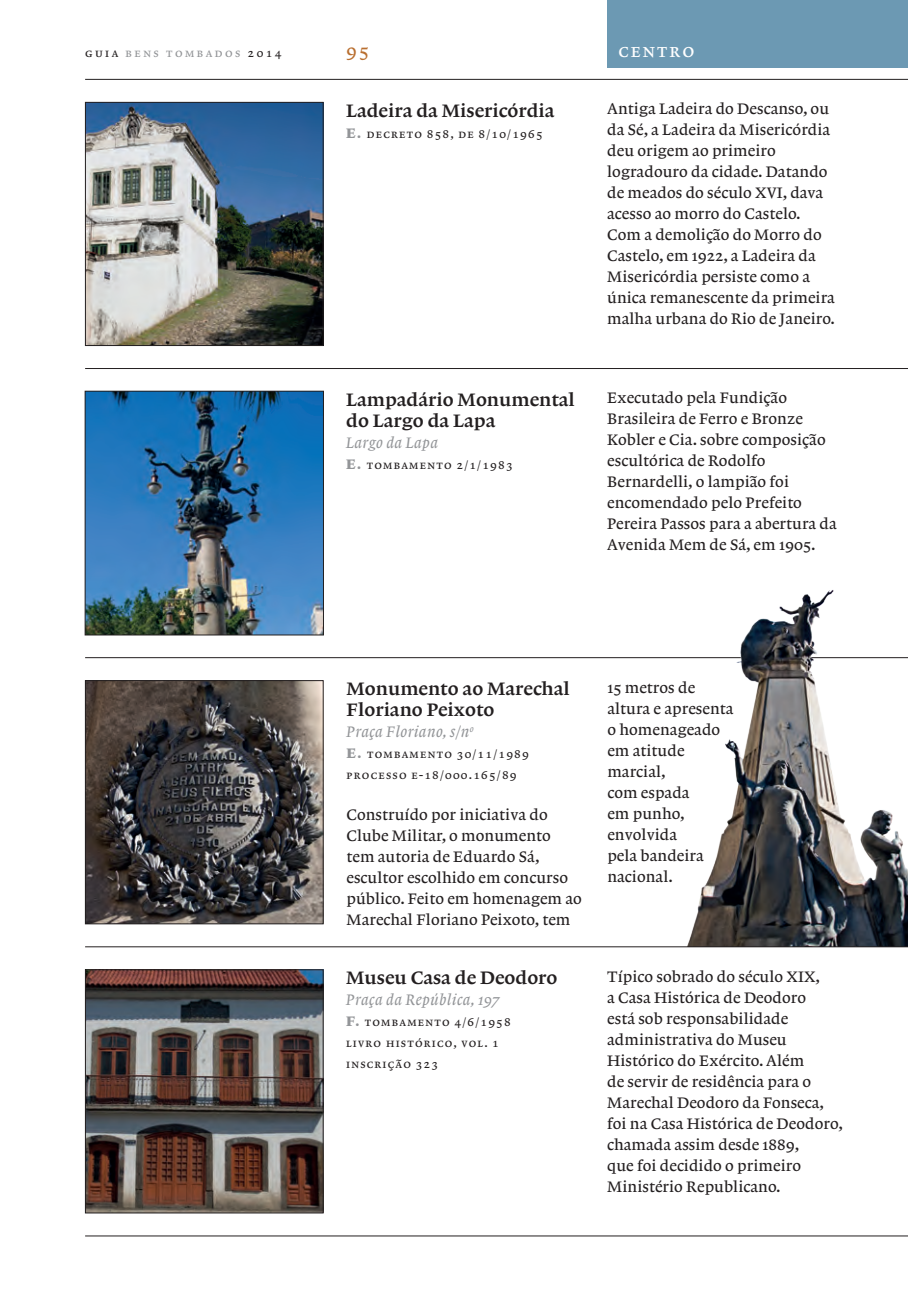
<style>
.page{position:relative;width:908px;height:1304px;background:#fff}
.page>*{position:absolute;margin:0;border:0;box-sizing:border-box;transform-origin:0 0}
.t1{font:500 19px/21px "Lexicon No 1 Roman C";color:#231f20}
.t2{font:19px "Lexicon No 2 Roman A Exp";letter-spacing:.105em;color:#fff}
.t3{font:19px "Lexicon No 2 Roman A Exp";color:#b96f30}
.t4{font:16px/21px "Lexicon No 1 Roman A Txt";letter-spacing:.005em;color:#231f20}
.t5{font:16px "Lexicon No 1 Italic A Txt";letter-spacing:.025em;color:#939598}
.t6{font:12px/21px "Lexicon No 2 Roman A Exp";letter-spacing:.1em;color:#231f20}
.t7{font:12px "Lexicon No 2 Roman A Exp";letter-spacing:.2em;color:#939598}
.s1{color:#231f20}
.s2{font-family:"Lexicon No 2 Roman F Txt";font-size:14px;color:#939598}
</style>
<div class="page">
<div style="left:607px;top:0;width:300px;height:68px;background:#6c99b3"></div>
<hr style="left:85px;top:79px;width:822px;height:1px;background:#231f20">
<hr style="left:85px;top:368px;width:822px;height:1px;background:#231f20">
<hr style="left:85px;top:657px;width:822px;height:1px;background:#231f20">
<hr style="left:85px;top:1236px;width:822px;height:1px;background:#231f20">
<img style="left:87px;top:393px;width:234px;height:240px">
<div style="left:85px;top:391px;width:238px;height:244px;border:1px solid #231f20"></div>
<img style="left:87px;top:104px;width:234px;height:240px">
<div style="left:85px;top:102px;width:238px;height:244px;border:1px solid #231f20"></div>
<img style="left:87px;top:971px;width:234px;height:240px">
<div style="left:85px;top:969px;width:238px;height:244px;border:1px solid #231f20"></div>
<img style="left:663px;top:590px;width:244px;height:356px">
<img style="left:87px;top:682px;width:234px;height:240px">
<div style="left:85px;top:680px;width:238px;height:244px;border:1px solid #231f20"></div>
<hr style="left:85px;top:946px;width:822px;height:1px;background:#231f20">
<p class="t7" style="left:85px;top:46px;width:198px"><span class="s1">guia</span> bens tombados <span class="s1">2014</span></p>
<p class="t3" style="left:346px;top:39px;width:25px">95</p>
<p class="t2" style="left:618px;top:39px;width:77px">centro</p>
<p class="t1" style="left:346px;top:100px;width:210px">Ladeira da Misericórdia</p>
<p class="t6" style="left:346px;top:124px;width:198px"><span class="s2">E.</span> decreto 858, de 8/10/1965</p>
<p class="t1" style="left:346px;top:389px;width:230px">Lampadário Monumental do Largo da Lapa</p>
<p class="t5" style="left:346px;top:433px;width:93px">Largo da Lapa</p>
<p class="t6" style="left:346px;top:455px;width:168px"><span class="s2">E.</span> tombamento 2/1/1983</p>
<p class="t4" style="left:607px;top:99px;width:229px">Antiga Ladeira do Descanso, ou da Sé, a Ladeira da Misericórdia deu origem ao primeiro logradouro da cidade. Datando de meados do século XVI, dava acesso ao morro do Castelo.<br>Com a demolição do Morro do<br>Castelo, em 1922, a Ladeira da<br>Misericórdia persiste como a única remanescente da primeira malha urbana do Rio de Janeiro.</p>
<p class="t4" style="left:607px;top:388px;width:231px">Executado pela Fundição<br>Brasileira de Ferro e Bronze<br>Kobler e Cia. sobre composição escultórica de Rodolfo<br>Bernardelli, o lampião foi encomendado pelo Prefeito<br>Pereira Passos para a abertura da<br>Avenida Mem de Sá, em 1905.</p>
<p class="t1" style="left:346px;top:678px;width:225px">Monumento ao Marechal<br>Floriano Peixoto</p>
<p class="t5" style="left:346px;top:722px;width:129px">Praça Floriano, s/n<sup>o</sup></p>
<p class="t6" style="left:346px;top:744px;width:184px"><span class="s2">E.</span> tombamento 30/11/1989 processo e-18/000.165/89</p>
<p class="t4" style="left:346px;top:804px;width:237px">Construído por iniciativa do<br>Clube Militar, o monumento tem autoria de Eduardo Sá, escultor escolhido em concurso público. Feito em homenagem ao<br>Marechal Floriano Peixoto, tem</p>
<p class="t1" style="left:346px;top:967px;width:213px">Museu Casa de Deodoro</p>
<p class="t5" style="left:346px;top:991px;width:155px">Praça da República, 197</p>
<p class="t6" style="left:346px;top:1012px;width:166px"><span class="s2">F.</span> tombamento 4/6/1958 livro histórico, vol. 1 inscrição 323</p>
<p class="t4" style="left:607px;top:677px;width:128px">15 metros de altura e apresenta o homenageado em atitude marcial,<br>com espada<br>em punho, envolvida<br>pela bandeira nacional.</p>
<p class="t4" style="left:607px;top:966px;width:237px">Típico sobrado do século XIX,<br>a Casa Histórica de Deodoro<br>está sob responsabilidade administrativa do Museu<br>Histórico do Exército. Além<br>de servir de residência para o<br>Marechal Deodoro da Fonseca, foi na Casa Histórica de Deodoro, chamada assim desde 1889,<br>que foi decidido o primeiro<br>Ministério Republicano.</p>
</div>
